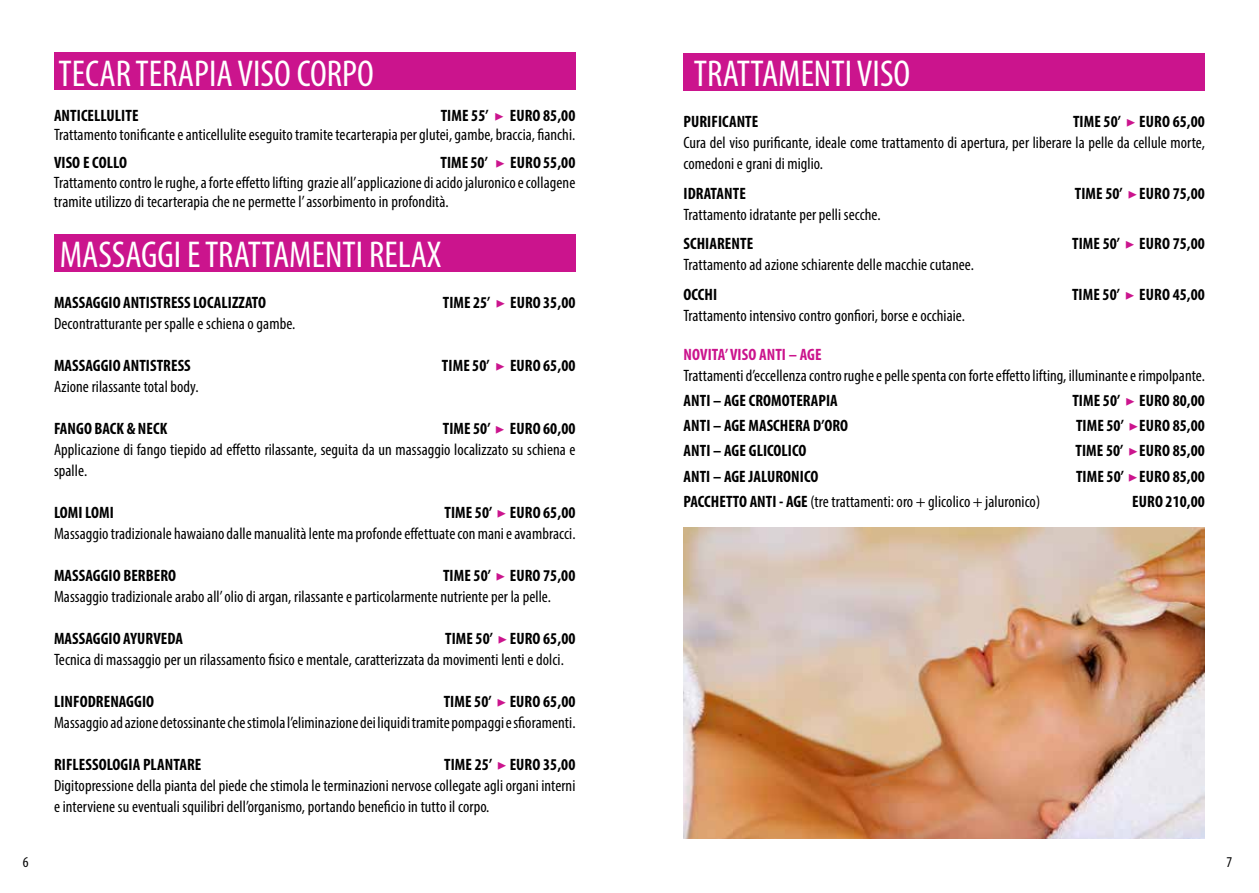
<style>
.page{position:relative;width:1259px;height:893px;background:#fff}
.page>*{position:absolute;margin:0;border:0;box-sizing:border-box;transform-origin:0 0}
.t1{font:condensed 37.5px "Myriad Pro";color:#fff}
.t2{font:condensed 16.5px/21px "Myriad Pro";letter-spacing:.005em;color:#000;text-align:justify}
.t3{font:700 condensed 16.5px "Myriad Pro";letter-spacing:.005em;color:#000}
.t4{font:700 condensed 16.5px "Myriad Pro";letter-spacing:.005em;color:#cb148d}
.t5{font:condensed 15px "Myriad Pro";color:#000}
.s1{font-weight:700}
.s2{font-family:"Minion Pro";font-stretch:normal;color:#cb148d}
.s3{font-family:"Minion Pro";font-weight:400;font-stretch:normal;color:#cb148d}
</style>
<div class="page">
<div style="left:54px;top:234px;width:521px;height:38px;background:#cb148d"></div>
<div style="left:54px;top:52px;width:521px;height:38px;background:#cb148d"></div>
<img style="left:683px;top:528px;width:522px;height:311px">
<div style="left:683px;top:53px;width:522px;height:38px;background:#cb148d"></div>
<h1 class="t1" style="left:59px;top:51px;width:317px">TECAR TERAPIA VISO CORPO</h1>
<p class="t3" style="left:54px;top:105px;width:86px">ANTICELLULITE</p>
<p class="t2" style="left:54px;top:105px;width:523px;line-height:19.5px;text-align:right"><span class="s1">TIME 55’</span> <span class="s2">▶</span> <span class="s1">EURO 85,00<br></span>Trattamento tonificante e anticellulite eseguito tramite tecarterapia per glutei, gambe, braccia, fianchi.</p>
<p class="t3" style="left:54px;top:152px;width:74px">VISO E COLLO</p>
<p class="t2" style="left:54px;top:153px;width:523px;line-height:19.5px;text-indent:386px"><span class="s1">TIME 50’</span> <span class="s2">▶</span> <span class="s1">EURO 55,00<br></span>Trattamento contro le rughe, a forte effetto lifting grazie all’applicazione di acido jaluronico e collagene tramite utilizzo di tecarterapia che ne permette l’ assorbimento in profondità.</p>
<h1 class="t1" style="left:60px;top:232px;width:383px">MASSAGGI E TRATTAMENTI RELAX</h1>
<p class="t3" style="left:54px;top:293px;width:214px">MASSAGGIO ANTISTRESS LOCALIZZATO</p>
<p class="t3" style="left:443px;top:293px;width:134px">TIME 25’ <span class="s3">▶</span> EURO 35,00</p>
<p class="t2" style="left:54px;top:313px;width:243px">Decontratturante per spalle e schiena o gambe.</p>
<p class="t3" style="left:54px;top:356px;width:138px">MASSAGGIO ANTISTRESS</p>
<p class="t3" style="left:442px;top:356px;width:135px">TIME 50’ <span class="s3">▶</span> EURO 65,00</p>
<p class="t2" style="left:54px;top:376px;width:146px">Azione rilassante total body.</p>
<p class="t3" style="left:54px;top:418px;width:115px">FANGO BACK &amp; NECK</p>
<p class="t2" style="left:54px;top:418px;width:523px;text-indent:389px"><span class="s1">TIME 50’</span> <span class="s2">▶</span> <span class="s1">EURO 60,00<br></span>Applicazione di fango tiepido ad effetto rilassante, seguita da un massaggio localizzato su schiena e spalle.</p>
<p class="t3" style="left:54px;top:503px;width:61px">LOMI LOMI</p>
<p class="t2" style="left:54px;top:502px;width:523px;text-align:right"><span class="s1">TIME 50’</span> <span class="s2">▶</span> <span class="s1">EURO 65,00<br></span>Massaggio tradizionale hawaiano dalle manualità lente ma profonde effettuate con mani e avambracci.</p>
<p class="t3" style="left:54px;top:565px;width:124px">MASSAGGIO BERBERO</p>
<p class="t2" style="left:54px;top:565px;width:523px;text-indent:389px"><span class="s1">TIME 50’</span> <span class="s2">▶</span> <span class="s1">EURO 75,00<br></span>Massaggio tradizionale arabo all’ olio di argan, rilassante e particolarmente nutriente per la pelle.</p>
<p class="t3" style="left:54px;top:628px;width:130px">MASSAGGIO AYURVEDA</p>
<p class="t2" style="left:54px;top:628px;width:523px;text-indent:391px"><span class="s1">TIME 50’</span> <span class="s2">▶</span> <span class="s1">EURO 65,00<br></span>Tecnica di massaggio per un rilassamento fisico e mentale, caratterizzata da movimenti lenti e dolci.</p>
<p class="t3" style="left:54px;top:691px;width:102px">LINFODRENAGGIO</p>
<p class="t2" style="left:54px;top:691px;width:523px;text-align:right"><span class="s1">TIME 50’</span> <span class="s2">▶</span> <span class="s1">EURO 65,00<br></span>Massaggio ad azione detossinante che stimola l’eliminazione dei liquidi tramite pompaggi e sfioramenti.</p>
<p class="t3" style="left:54px;top:754px;width:149px">RIFLESSOLOGIA PLANTARE</p>
<p class="t2" style="left:54px;top:754px;width:523px;text-indent:390px"><span class="s1">TIME 25’</span> <span class="s2">▶</span> <span class="s1">EURO 35,00<br></span>Digitopressione della pianta del piede che stimola le terminazioni nervose collegate agli organi interni e interviene su eventuali squilibri dell’organismo, portando beneficio in tutto il corpo.</p>
<h1 class="t1" style="left:694px;top:51px;width:218px">TRATTAMENTI VISO</h1>
<p class="t2" style="left:683px;top:111px;width:523px;text-indent:389px"><span class="s1">TIME 50’</span> <span class="s2">▶</span> <span class="s1">EURO 65,00<br></span>Cura del viso purificante, ideale come trattamento di apertura, per liberare la pelle da cellule morte, comedoni e grani di miglio.</p>
<p class="t3" style="left:683px;top:183px;width:64px">IDRATANTE</p>
<p class="t3" style="left:1074px;top:183px;width:132px">TIME 50’ <span class="s3">▶</span>EURO 75,00</p>
<p class="t2" style="left:683px;top:204px;width:199px">Trattamento idratante per pelli secche.</p>
<p class="t3" style="left:683px;top:233px;width:71px">SCHIARENTE</p>
<p class="t3" style="left:1072px;top:233px;width:134px">TIME 50’ <span class="s3">▶</span> EURO 75,00</p>
<p class="t2" style="left:683px;top:254px;width:292px">Trattamento ad azione schiarente delle macchie cutanee.</p>
<p class="t3" style="left:683px;top:284px;width:35px">OCCHI</p>
<p class="t3" style="left:1072px;top:284px;width:134px">TIME 50’ <span class="s3">▶</span> EURO 45,00</p>
<p class="t2" style="left:683px;top:305px;width:283px">Trattamento intensivo contro gonfiori, borse e occhiaie.</p>
<p class="t4" style="left:683px;top:344px;width:140px">NOVITA’ VISO ANTI – AGE</p>
<p class="t2" style="left:683px;top:365px;width:523px">Trattamenti d’eccellenza contro rughe e pelle spenta con forte effetto lifting, illuminante e rimpolpante.</p>
<p class="t3" style="left:683px;top:390px;width:156px">ANTI – AGE CROMOTERAPIA</p>
<p class="t3" style="left:1072px;top:390px;width:134px">TIME 50’ <span class="s3">▶</span> EURO 80,00</p>
<p class="t3" style="left:683px;top:415px;width:166px">ANTI – AGE MASCHERA D’ORO</p>
<p class="t3" style="left:1076px;top:415px;width:130px">TIME 50’ <span class="s3">▶</span>EURO 85,00</p>
<p class="t3" style="left:683px;top:441px;width:124px">ANTI – AGE GLICOLICO</p>
<p class="t3" style="left:1075px;top:441px;width:131px">TIME 50’ <span class="s3">▶</span>EURO 85,00</p>
<p class="t3" style="left:683px;top:466px;width:136px">ANTI – AGE JALURONICO</p>
<p class="t3" style="left:1076px;top:466px;width:130px">TIME 50’ <span class="s3">▶</span>EURO 85,00</p>
<p class="t2" style="left:683px;top:491px;width:358px"><span class="s1">PACCHETTO ANTI - AGE</span> (tre trattamenti: oro + glicolico + jaluronico)</p>
<p class="t3" style="left:1132px;top:491px;width:74px">EURO 210,00</p>
<p class="t3" style="left:683px;top:111px;width:76px">PURIFICANTE</p>
<p class="t5" style="left:23px;top:853px;width:7px">6</p>
<p class="t5" style="left:1226px;top:853px;width:7px">7</p>
</div>
